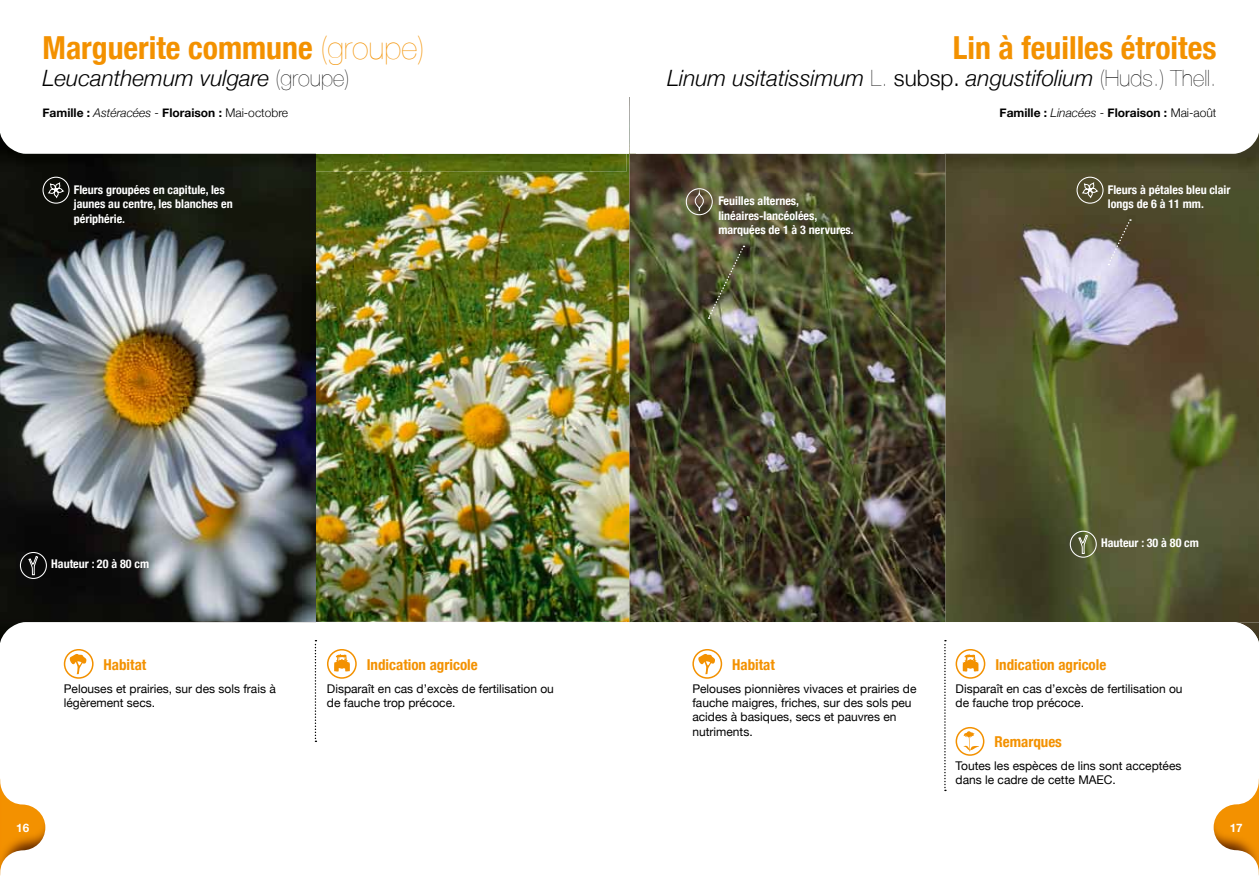
<style>
.page{position:relative;width:1259px;height:893px;background:#fff}
.page>*{position:absolute;margin:0;border:0;box-sizing:border-box;transform-origin:0 0}
.t1{font:700 condensed 31.8px "Helvetica Neue";color:#f39100}
.t2{font:italic 300 22.5px "Helvetica Neue";color:#000}
.t3{font:700 condensed 15px "Helvetica Neue";color:#f39100}
.t4{font:12px/14.4px "Helvetica Neue";color:#000}
.t5{font:700 condensed 12px/14.4px "Helvetica Neue";color:#fff}
.t6{font:700 12px "Helvetica Neue";color:#000}
.t7{font:700 11.7px "Helvetica Neue";color:#fff}
.s1{font-weight:200;font-stretch:normal}
.s2{font-weight:200;font-style:normal}
.s3{font-weight:300;font-style:italic}
.s4{font-weight:300}
.s5{font-style:normal}
</style>
<div class="page">
<img style="left:316px;top:154px;width:313px;height:468px">
<img style="left:0;top:154px;width:316px;height:468px">
<img style="left:316px;top:621px;width:310px;height:1px">
<svg style="left:0;top:622px;width:357px;height:209px"></svg>
<img style="left:316px;top:154px;width:310px;height:18px">
<svg style="left:0;top:133px;width:629px;height:21px"></svg>
<div style="left:20px;top:552px;width:27px;height:27px;border:1px solid #fff;border-radius:50%"></div>
<svg style="left:28px;top:556px;width:10px;height:19px"></svg>
<svg style="left:47px;top:182px;width:18px;height:17px"></svg>
<div style="left:43px;top:177px;width:27px;height:27px;border:1px solid #fff;border-radius:50%"></div>
<img style="left:0;top:778px;width:45px;height:98px">
<img style="left:945px;top:154px;width:314px;height:468px">
<img style="left:629px;top:154px;width:316px;height:468px">
<img style="left:630px;top:154px;width:315px;height:19px">
<svg style="left:629px;top:97px;width:630px;height:57px"></svg>
<div style="left:1069px;top:531px;width:27px;height:27px;border:1px solid #fff;border-radius:50%"></div>
<svg style="left:1078px;top:535px;width:10px;height:19px"></svg>
<svg style="left:1081px;top:182px;width:18px;height:17px"></svg>
<div style="left:1076px;top:177px;width:27px;height:27px;border:1px solid #fff;border-radius:50%"></div>
<svg style="left:694px;top:192px;width:10px;height:19px"></svg>
<div style="left:686px;top:188px;width:27px;height:27px;border:1px solid #fff;border-radius:50%"></div>
<svg style="left:315px;top:640px;width:1px;height:102px"></svg>
<img style="left:1213px;top:779px;width:46px;height:97px">
<div style="left:64px;top:649px;width:30px;height:30px;border:2px solid #f39100;border-radius:50%"></div>
<svg style="left:70px;top:653px;width:16px;height:21px"></svg>
<svg style="left:334px;top:654px;width:16px;height:18px"></svg>
<div style="left:327px;top:649px;width:30px;height:30px;border:2px solid #f39100;border-radius:50%"></div>
<div style="left:692px;top:649px;width:30px;height:30px;border:2px solid #f39100;border-radius:50%"></div>
<svg style="left:698px;top:653px;width:17px;height:21px"></svg>
<svg style="left:962px;top:654px;width:16px;height:18px"></svg>
<div style="left:955px;top:649px;width:30px;height:30px;border:2px solid #f39100;border-radius:50%"></div>
<div style="left:955px;top:727px;width:29px;height:29px;border:2px solid #f39100;border-radius:50%"></div>
<svg style="left:963px;top:731px;width:16px;height:21px"></svg>
<img style="left:707px;top:246px;width:37px;height:73px">
<svg style="left:1107px;top:219px;width:24px;height:46px"></svg>
<svg style="left:944px;top:640px;width:2px;height:151px"></svg>
<h1 class="t1" style="left:43px;top:28px;width:383px">Marguerite commune <span class="s1">(groupe)</span></h1>
<h2 class="t2" style="left:43px;top:65px;width:308px">Leucanthemum vulgare <span class="s2">(groupe)</span></h2>
<p class="t6" style="left:43px;top:105px;width:247px">Famille : <span class="s3">Astéracées</span> <span class="s4">-</span> Floraison : <span class="s4">Mai-octobre</span></p>
<p class="t5" style="left:74px;top:182px;width:160px">Fleurs groupées en capitule, les jaunes au centre, les blanches en périphérie.</p>
<h1 class="t1" style="left:952px;top:28px;width:265px">Lin à feuilles étroites</h1>
<h2 class="t2" style="left:667px;top:65px;width:551px">Linum usitatissimum <span class="s2">L.</span> <span class="s5">subsp.</span> angustifolium <span class="s2">(Huds.) Thell.</span></h2>
<p class="t6" style="left:999px;top:105px;width:218px">Famille : <span class="s3">Linacées</span> <span class="s4">-</span> Floraison : <span class="s4">Mai-août</span></p>
<p class="t5" style="left:1107px;top:182px;width:124px">Fleurs à pétales bleu clair</p>
<p class="t5" style="left:718px;top:194px;width:82px">Feuilles alternes,</p>
<p class="t5" style="left:1107px;top:196px;width:98px">longs de 6 à 11 mm.</p>
<p class="t5" style="left:718px;top:208px;width:137px">linéaires-lancéolées, marquées de 1 à 3 nervures.</p>
<p class="t5" style="left:51px;top:556px;width:99px">Hauteur : 20 à 80 cm</p>
<p class="t3" style="left:104px;top:655px;width:44px">Habitat</p>
<p class="t4" style="left:64px;top:681px;width:214px">Pelouses et prairies, sur des sols frais à légèrement secs.</p>
<p class="t7" style="left:16px;top:821px;width:14px">16</p>
<p class="t3" style="left:367px;top:655px;width:112px">Indication agricole</p>
<p class="t4" style="left:327px;top:681px;width:228px">Disparaît en cas d’excès de fertilisation ou de fauche trop précoce.</p>
<p class="t5" style="left:1101px;top:535px;width:99px">Hauteur : 30 à 80 cm</p>
<p class="t3" style="left:732px;top:655px;width:44px">Habitat</p>
<p class="t4" style="left:692px;top:681px;width:226px">Pelouses pionnières vivaces et prairies de fauche maigres, friches, sur des sols peu acides à basiques, secs et pauvres en nutriments.</p>
<p class="t3" style="left:995px;top:655px;width:112px">Indication agricole</p>
<p class="t4" style="left:955px;top:681px;width:228px">Disparaît en cas d’excès de fertilisation ou de fauche trop précoce.</p>
<p class="t3" style="left:994px;top:732px;width:69px">Remarques</p>
<p class="t4" style="left:955px;top:758px;width:227px">Toutes les espèces de lins sont acceptées dans le cadre de cette MAEC.</p>
<p class="t7" style="left:1229px;top:821px;width:14px">17</p>
</div>
